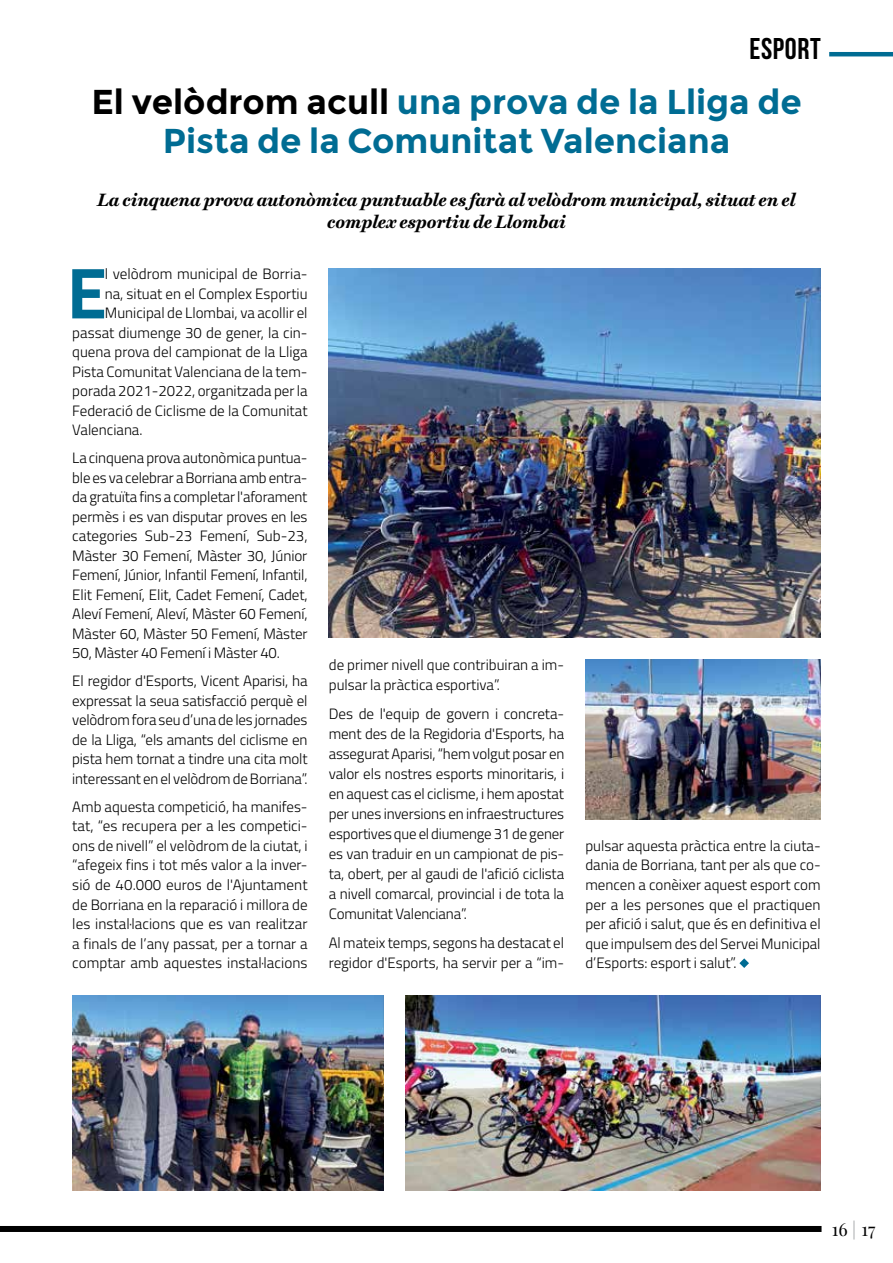
<style>
.page{position:relative;width:893px;height:1263px;background:#fff}
.page>*{position:absolute;margin:0;border:0;box-sizing:border-box;transform-origin:0 0}
.t1{font:700 72.3px "Titillium";color:#006c93}
.t2{font:700 34.5px/38.7px "Montserrat";color:#006c93;text-align:center}
.t3{font:700 30px "Bebas Neue";letter-spacing:.02em;color:#000}
.t4{font:italic 700 18px/22.5px "Miller Text";color:#000;text-align:center}
.t5{font:18px "Playfair Display";color:#000}
.t6{font:300 15px/19.5px "Titillium";color:#000;text-align:justify}
.s1{color:#000}
.s2{color:#939598}
</style>
<div class="page">
<img style="left:72px;top:995px;width:312px;height:196px">
<img style="left:405px;top:995px;width:416px;height:195px">
<img style="left:329px;top:268px;width:492px;height:369px">
<svg style="left:739px;top:958px;width:10px;height:10px"></svg>
<img style="left:585px;top:659px;width:236px;height:160px">
<div style="left:0;top:1226px;width:821px;height:6px;background:#000"></div>
<hr style="left:829px;top:52px;width:64px;height:4px;background:#006c93">
<h3 class="t3" style="left:749px;top:32px;width:73px">ESPORT</h3>
<h2 class="t2" style="left:91px;top:83px;width:712px"><span class="s1">El velòdrom acull</span> una prova de la Lliga de<br>Pista de la Comunitat Valenciana</h2>
<p class="t4" style="left:97px;top:188px;width:700px">La cinquena prova autonòmica puntuable es farà al velòdrom municipal, situat en el complex esportiu de Llombai</p>
<h1 class="t1" style="left:67px;top:238px;width:42px">E</h1>
<p class="t6" style="left:105px;top:264px;width:204px">l velòdrom municipal de Borria-</p>
<p class="t6" style="left:105px;top:283px;width:204px">na, situat en el Complex Esportiu</p>
<p class="t6" style="left:105px;top:303px;width:204px">Municipal de Llombai, va acollir el</p>
<p class="t6" style="left:72px;top:322px;width:237px">passat diumenge 30 de gener, la cin-</p>
<p class="t6" style="left:72px;top:342px;width:237px">quena prova del campionat de la Lliga</p>
<p class="t6" style="left:72px;top:361px;width:237px">Pista Comunitat Valenciana de la tem-</p>
<p class="t6" style="left:72px;top:381px;width:237px">porada 2021-2022, organitzada per la</p>
<p class="t6" style="left:72px;top:400px;width:237px">Federació de Ciclisme de la Comunitat</p>
<p class="t6" style="left:72px;top:420px;width:72px">Valenciana.</p>
<p class="t6" style="left:72px;top:448px;width:237px">La cinquena prova autonòmica puntua&shy;ble es va celebrar a Borriana amb entra&shy;da gratuïta fins a completar l'aforament permès i es van disputar proves en les categories Sub-23 Femení, Sub-23, Màster 30 Femení, Màster 30, Júnior Femení, Júnior, Infantil Femení, Infantil, Elit Femení, Elit, Cadet Femení, Cadet, Aleví Femení, Aleví, Màster 60 Femení, Màster 60, Màster 50 Femení, Màster 50, Màster 40 Femení i Màster 40.</p>
<p class="t6" style="left:72px;top:671px;width:237px">El regidor d'Esports, Vicent Aparisi, ha expressat la seua satisfacció perquè el velòdrom fora seu d’una de les jornades de la Lliga, “els amants del ciclisme en pista hem tornat a tindre una cita molt interessant en el velòdrom de Borriana”.</p>
<p class="t6" style="left:72px;top:796px;width:237px">Amb aquesta competició, ha manifes&shy;tat, “es recupera per a les competici&shy;ons de nivell” el velòdrom de la ciutat, i “afegeix fins i tot més valor a la inver&shy;sió de 40.000 euros de l'Ajuntament de Borriana en la reparació i millora de les instal·lacions que es van realitzar a finals de l’any passat, per a tornar a comptar amb aquestes instal·lacions</p>
<p class="t6" style="left:329px;top:654px;width:237px;line-height:20.1px">de primer nivell que contribuiran a im&shy;pulsar la pràctica esportiva”.</p>
<p class="t6" style="left:329px;top:703px;width:237px;line-height:20.1px">Des de l'equip de govern i concreta&shy;ment des de la Regidoria d'Esports, ha assegurat Aparisi, “hem volgut posar en valor els nostres esports minoritaris, i en aquest cas el ciclisme, i hem apostat per unes inversions en infraestructures esportives que el diumenge 31 de gener es van traduir en un campionat de pis&shy;ta, obert, per al gaudi de l'afició ciclista a nivell comarcal, provincial i de tota la Comunitat Valenciana”.</p>
<p class="t6" style="left:329px;top:932px;width:237px;line-height:20.1px">Al mateix temps, segons ha destacat el regidor d'Esports, ha servir per a “im-</p>
<p class="t6" style="left:585px;top:835px;width:237px">pulsar aquesta pràctica entre la ciuta&shy;dania de Borriana, tant per als que co&shy;mencen a conèixer aquest esport com per a les persones que el practiquen per afició i salut, que és en definitiva el que impulsem des del Servei Municipal d’Esports: esport i salut”.</p>
<p class="t5" style="left:832px;top:1218px;width:45px">16 <span class="s2">|</span> 17</p>
</div>
